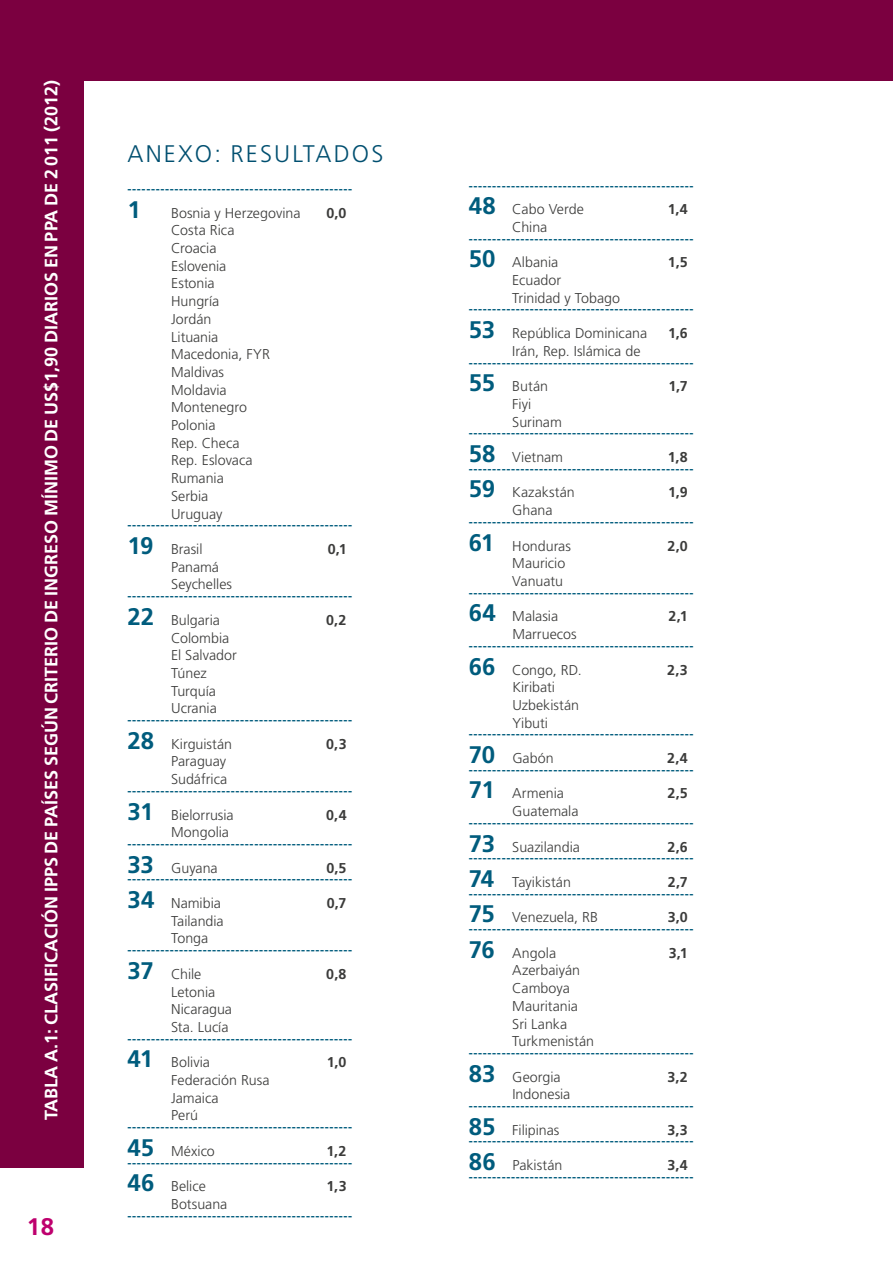
<style>
.page{position:relative;width:893px;height:1263px;background:#fff}
.page>*{position:absolute;margin:0;border:0;box-sizing:border-box;transform-origin:0 0}
.t1{font:300 24px "Frutiger LT Std";letter-spacing:.09em;color:#004f70}
.t2{font:700 24px "Frutiger LT Std";color:#be006e}
.t3{font:700 24px "Frutiger LT Std";color:#005c7d}
.t4{font:700 18px "Frutiger LT Std";color:#fff}
.t5{font:300 14.25px/17.7px "Frutiger LT Std";color:#3b3b3a}
.t6{font:700 14.25px "Frutiger LT Std";color:#3b3b3a}
.t7{font:700 12.3px "Frutiger LT Std";color:#005c7d}
.s1{font-weight:700;font-size:24px;color:#005c7d}
</style>
<div class="page">
<div style="left:0;top:0;width:893px;height:81px;background:#7b0040"></div>
<div style="left:0;top:81px;width:84px;height:1086px;background:#7b0040"></div>
<h2 class="t4" style="left:41px;top:1120px;width:1042px;rotate:-90deg">TABLA A.1: CLASIFICACIÓN IPPS DE PAÍSES SEGÚN CRITERIO DE INGRESO MÍNIMO DE US$1,90 DIARIOS EN PPA DE 2 011 (2012)</h2>
<h1 class="t2" style="left:27px;top:1213px;width:29px">18</h1>
<h1 class="t1" style="left:128px;top:140px;width:257px">ANEXO: RESULTADOS</h1>
<p class="t7" style="left:128px;top:181px;width:226px">------------------------------------------------</p>
<h1 class="t3" style="left:128px;top:195px;width:15px">1</h1>
<p class="t5" style="left:171px;top:204px;width:131px">Bosnia y Herzegovina</p>
<p class="t6" style="left:326px;top:204px;width:22px">0,0</p>
<p class="t5" style="left:171px;top:222px;width:100px">Costa Rica<br>Croacia<br>Eslovenia<br>Estonia<br>Hungría<br>Jordán<br>Lituania<br>Macedonia, FYR<br>Maldivas<br>Moldavia<br>Montenegro<br>Polonia<br>Rep. Checa<br>Rep. Eslovaca<br>Rumania<br>Serbia<br>Uruguay</p>
<p class="t7" style="left:128px;top:518px;width:226px">------------------------------------------------</p>
<p class="t5" style="left:128px;top:540px;width:76px"><span class="s1">19</span> Brasil</p>
<p class="t6" style="left:328px;top:541px;width:20px">0,1</p>
<p class="t5" style="left:171px;top:558px;width:63px">Panamá<br>Seychelles</p>
<p class="t7" style="left:128px;top:589px;width:226px">------------------------------------------------</p>
<p class="t5" style="left:128px;top:611px;width:94px"><span class="s1">22</span> Bulgaria</p>
<p class="t6" style="left:326px;top:611px;width:22px">0,2</p>
<p class="t5" style="left:171px;top:629px;width:67px">Colombia<br>El Salvador<br>Túnez<br>Turquía<br>Ucrania</p>
<p class="t7" style="left:128px;top:712px;width:226px">------------------------------------------------</p>
<p class="t5" style="left:128px;top:735px;width:106px"><span class="s1">28</span> Kirguistán</p>
<p class="t6" style="left:326px;top:735px;width:22px">0,3</p>
<p class="t5" style="left:171px;top:753px;width:58px">Paraguay<br>Sudáfrica</p>
<p class="t7" style="left:128px;top:783px;width:226px">------------------------------------------------</p>
<p class="t5" style="left:128px;top:806px;width:108px"><span class="s1">31</span> Bielorrusia</p>
<p class="t6" style="left:326px;top:806px;width:22px">0,4</p>
<p class="t5" style="left:171px;top:824px;width:60px">Mongolia</p>
<p class="t7" style="left:128px;top:836px;width:226px">------------------------------------------------</p>
<p class="t5" style="left:128px;top:859px;width:92px"><span class="s1">33</span> Guyana</p>
<p class="t6" style="left:326px;top:859px;width:22px">0,5</p>
<p class="t7" style="left:128px;top:872px;width:226px">------------------------------------------------</p>
<p class="t5" style="left:128px;top:894px;width:95px"><span class="s1">34</span> Namibia</p>
<p class="t6" style="left:327px;top:895px;width:21px">0,7</p>
<p class="t5" style="left:171px;top:912px;width:54px">Tailandia<br>Tonga</p>
<p class="t7" style="left:128px;top:943px;width:226px">------------------------------------------------</p>
<p class="t5" style="left:128px;top:965px;width:75px"><span class="s1">37</span> Chile</p>
<p class="t6" style="left:326px;top:965px;width:22px">0,8</p>
<p class="t5" style="left:171px;top:983px;width:63px">Letonia<br>Nicaragua<br>Sta. Lucía</p>
<p class="t7" style="left:128px;top:1031px;width:226px">------------------------------------------------</p>
<p class="t5" style="left:128px;top:1054px;width:84px"><span class="s1">41</span> Bolivia</p>
<p class="t6" style="left:327px;top:1054px;width:21px">1,0</p>
<p class="t5" style="left:171px;top:1071px;width:100px">Federación Rusa<br>Jamaica<br>Perú</p>
<p class="t7" style="left:128px;top:1120px;width:226px">------------------------------------------------</p>
<p class="t5" style="left:128px;top:1142px;width:89px"><span class="s1">45</span> México</p>
<p class="t6" style="left:327px;top:1142px;width:22px">1,2</p>
<p class="t7" style="left:128px;top:1155px;width:226px">------------------------------------------------</p>
<p class="t5" style="left:128px;top:1178px;width:80px"><span class="s1">46</span> Belice</p>
<p class="t6" style="left:327px;top:1178px;width:22px">1,3</p>
<p class="t5" style="left:171px;top:1195px;width:58px">Botsuana</p>
<p class="t7" style="left:128px;top:1208px;width:226px">------------------------------------------------</p>
<p class="t7" style="left:469px;top:178px;width:226px">------------------------------------------------</p>
<p class="t5" style="left:469px;top:201px;width:117px"><span class="s1">48</span> Cabo Verde</p>
<p class="t6" style="left:668px;top:201px;width:21px">1,4</p>
<p class="t5" style="left:512px;top:218px;width:36px">China</p>
<p class="t7" style="left:469px;top:231px;width:226px">------------------------------------------------</p>
<p class="t5" style="left:469px;top:254px;width:91px"><span class="s1">50</span> Albania</p>
<p class="t6" style="left:668px;top:254px;width:21px">1,5</p>
<p class="t5" style="left:512px;top:271px;width:109px">Ecuador<br>Trinidad y Tobago</p>
<p class="t7" style="left:469px;top:302px;width:226px">------------------------------------------------</p>
<p class="t5" style="left:469px;top:325px;width:180px"><span class="s1">53</span> República Dominicana</p>
<p class="t6" style="left:668px;top:325px;width:21px">1,6</p>
<p class="t5" style="left:512px;top:342px;width:130px">Irán, Rep. Islámica de</p>
<p class="t7" style="left:469px;top:355px;width:226px">------------------------------------------------</p>
<p class="t5" style="left:469px;top:378px;width:81px"><span class="s1">55</span> Bután</p>
<p class="t6" style="left:668px;top:378px;width:21px">1,7</p>
<p class="t5" style="left:512px;top:395px;width:51px">Fiyi<br>Surinam</p>
<p class="t7" style="left:469px;top:426px;width:226px">------------------------------------------------</p>
<p class="t5" style="left:469px;top:448px;width:96px"><span class="s1">58</span> Vietnam</p>
<p class="t6" style="left:668px;top:449px;width:21px">1,8</p>
<p class="t7" style="left:469px;top:461px;width:226px">------------------------------------------------</p>
<p class="t5" style="left:469px;top:484px;width:108px"><span class="s1">59</span> Kazakstán</p>
<p class="t6" style="left:668px;top:484px;width:21px">1,9</p>
<p class="t5" style="left:512px;top:502px;width:42px">Ghana</p>
<p class="t7" style="left:469px;top:514px;width:226px">------------------------------------------------</p>
<p class="t5" style="left:469px;top:537px;width:104px"><span class="s1">61</span> Honduras</p>
<p class="t6" style="left:667px;top:537px;width:22px">2,0</p>
<p class="t5" style="left:512px;top:555px;width:55px">Mauricio<br>Vanuatu</p>
<p class="t7" style="left:469px;top:585px;width:226px">------------------------------------------------</p>
<p class="t5" style="left:469px;top:608px;width:91px"><span class="s1">64</span> Malasia</p>
<p class="t6" style="left:669px;top:608px;width:21px">2,1</p>
<p class="t5" style="left:512px;top:625px;width:66px">Marruecos</p>
<p class="t7" style="left:469px;top:638px;width:226px">------------------------------------------------</p>
<p class="t5" style="left:469px;top:661px;width:115px"><span class="s1">66</span> Congo, RD.</p>
<p class="t6" style="left:667px;top:661px;width:22px">2,3</p>
<p class="t5" style="left:512px;top:679px;width:68px">Kiribati<br>Uzbekistán<br>Yibuti</p>
<p class="t7" style="left:469px;top:727px;width:226px">------------------------------------------------</p>
<p class="t5" style="left:469px;top:749px;width:86px"><span class="s1">70</span> Gabón</p>
<p class="t6" style="left:667px;top:750px;width:22px">2,4</p>
<p class="t7" style="left:469px;top:762px;width:226px">------------------------------------------------</p>
<p class="t5" style="left:469px;top:785px;width:97px"><span class="s1">71</span> Armenia</p>
<p class="t6" style="left:667px;top:785px;width:22px">2,5</p>
<p class="t5" style="left:512px;top:802px;width:68px">Guatemala</p>
<p class="t7" style="left:469px;top:815px;width:226px">------------------------------------------------</p>
<p class="t5" style="left:469px;top:838px;width:113px"><span class="s1">73</span> Suazilandia</p>
<p class="t6" style="left:667px;top:838px;width:22px">2,6</p>
<p class="t7" style="left:469px;top:851px;width:226px">------------------------------------------------</p>
<p class="t5" style="left:469px;top:873px;width:104px"><span class="s1">74</span> Tayikistán</p>
<p class="t6" style="left:668px;top:874px;width:22px">2,7</p>
<p class="t7" style="left:469px;top:886px;width:226px">------------------------------------------------</p>
<p class="t5" style="left:469px;top:909px;width:131px"><span class="s1">75</span> Venezuela, RB</p>
<p class="t6" style="left:668px;top:909px;width:22px">3,0</p>
<p class="t7" style="left:469px;top:921px;width:226px">------------------------------------------------</p>
<p class="t5" style="left:469px;top:944px;width:89px"><span class="s1">76</span> Angola</p>
<p class="t6" style="left:669px;top:944px;width:20px">3,1</p>
<p class="t5" style="left:512px;top:962px;width:83px">Azerbaiyán<br>Camboya<br>Mauritania<br>Sri Lanka<br>Turkmenistán</p>
<p class="t7" style="left:469px;top:1045px;width:226px">------------------------------------------------</p>
<p class="t5" style="left:469px;top:1068px;width:93px"><span class="s1">83</span> Georgia</p>
<p class="t6" style="left:667px;top:1068px;width:22px">3,2</p>
<p class="t5" style="left:512px;top:1086px;width:60px">Indonesia</p>
<p class="t7" style="left:469px;top:1098px;width:226px">------------------------------------------------</p>
<p class="t5" style="left:469px;top:1121px;width:92px"><span class="s1">85</span> Filipinas</p>
<p class="t6" style="left:667px;top:1121px;width:22px">3,3</p>
<p class="t7" style="left:469px;top:1134px;width:226px">------------------------------------------------</p>
<p class="t5" style="left:469px;top:1156px;width:95px"><span class="s1">86</span> Pakistán</p>
<p class="t6" style="left:667px;top:1157px;width:22px">3,4</p>
<p class="t7" style="left:469px;top:1169px;width:226px">------------------------------------------------</p>
</div>
